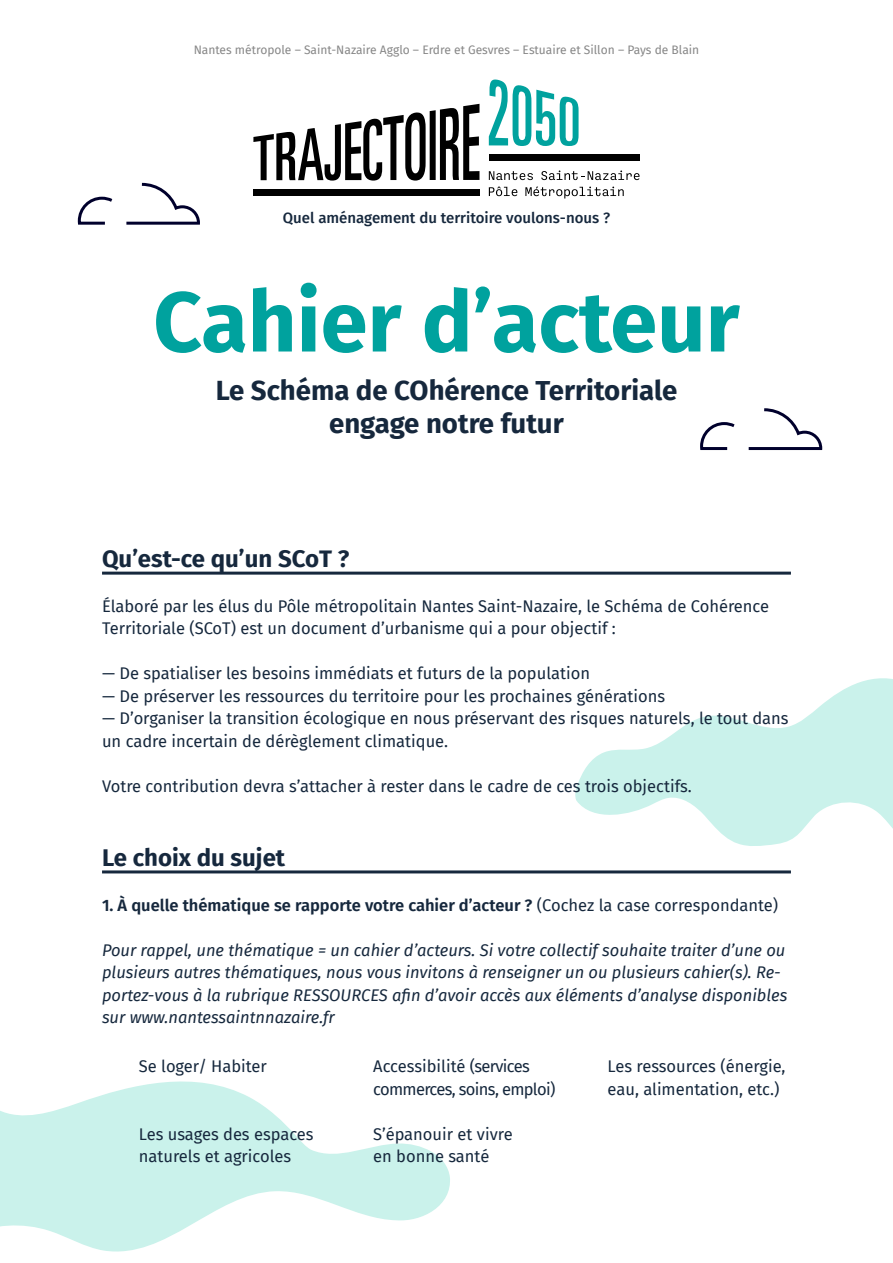
<style>
.page{position:relative;width:893px;height:1263px;background:#fff}
.page>*{position:absolute;margin:0;border:0;box-sizing:border-box;transform-origin:0 0}
.t1{font:700 84.9px "Fira Sans";color:#00a29e}
.t2{font:700 27.6px/33px "Fira Sans";color:#16283d;text-align:center}
.t3{font:700 24px "Fira Sans";color:#16283d}
.t4{font:16.5px/22.5px "Fira Sans";color:#16283d}
.t5{font:italic 16.5px/22.5px "Fira Sans";color:#16283d}
.t6{font:600 16.5px "Fira Sans";color:#16283d}
.t7{font:16.5px/22.5px "Fira Sans";letter-spacing:-.04em;color:#16283d}
.t8{font:500 15px "Fira Sans";color:#16283d}
.t9{font:12px "Fira Sans";color:#878787}
.s1{font-weight:400}
</style>
<div class="page">
<svg style="left:77px;top:196px;width:36px;height:29px"></svg>
<svg style="left:126px;top:182px;width:74px;height:43px"></svg>
<svg style="left:700px;top:422px;width:35px;height:28px"></svg>
<svg style="left:748px;top:408px;width:75px;height:42px"></svg>
<svg style="left:574px;top:678px;width:319px;height:196px"></svg>
<svg style="left:0;top:1081px;width:450px;height:171px;fill:#caf2eb"></svg>
<svg style="left:253px;top:104px;width:226px;height:77px"></svg>
<svg style="left:489px;top:79px;width:90px;height:67px"></svg>
<svg style="left:489px;top:171px;width:44px;height:9px"></svg>
<svg style="left:541px;top:170px;width:98px;height:10px"></svg>
<svg style="left:489px;top:187px;width:28px;height:9px"></svg>
<svg style="left:525px;top:187px;width:99px;height:11px"></svg>
<div style="left:253px;top:189px;width:226px;height:7px;background:#000"></div>
<div style="left:489px;top:155px;width:150px;height:6px;background:#000"></div>
<hr style="left:102px;top:572px;width:689px;height:3px;background:#16283d">
<hr style="left:102px;top:870px;width:689px;height:3px;background:#16283d">
<p class="t9" style="left:194px;top:41px;width:507px">Nantes métropole – Saint-Nazaire Agglo – Erdre et Gesvres – Estuaire et Sillon – Pays de Blain</p>
<p class="t8" style="left:283px;top:206px;width:329px">Quel aménagement du territoire voulons-nous ?</p>
<h1 class="t1" style="left:153px;top:250px;width:588px">Cahier d’acteur</h1>
<h2 class="t2" style="left:216px;top:372px;width:463px">Le Schéma de COhérence Territoriale engage notre futur</h2>
<h3 class="t3" style="left:102px;top:538px;width:249px">Qu’est-ce qu’un SCoT ?</h3>
<p class="t4" style="left:102px;top:594px;width:668px">Élaboré par les élus du Pôle métropolitain Nantes Saint-Nazaire, le Schéma de Cohérence<br>Territoriale (SCoT) est un document d’urbanisme qui a pour objectif :</p>
<p class="t4" style="left:102px;top:662px;width:489px">— De spatialiser les besoins immédiats et futurs de la population</p>
<p class="t4" style="left:102px;top:684px;width:564px">— De préserver les ressources du territoire pour les prochaines générations</p>
<p class="t4" style="left:102px;top:707px;width:688px">— D’organiser la transition écologique en nous préservant des risques naturels, le tout dans un cadre incertain de dérèglement climatique.</p>
<p class="t4" style="left:102px;top:774px;width:591px">Votre contribution devra s’attacher à rester dans le cadre de ces trois objectifs.</p>
<h3 class="t3" style="left:102px;top:837px;width:185px">Le choix du sujet</h3>
<p class="t6" style="left:102px;top:891px;width:678px">1. À quelle thématique se rapporte votre cahier d’acteur ? <span class="s1">(Cochez la case correspondante)</span></p>
<p class="t5" style="left:102px;top:938px;width:687px">Pour rappel, une thématique = un cahier d’acteurs. Si votre collectif souhaite traiter d’une ou plusieurs autres thématiques, nous vous invitons à renseigner un ou plusieurs cahier(s). Re&shy;portez-vous à la rubrique RESSOURCES afin d’avoir accès aux éléments d’analyse disponibles sur www.nantessaintnnazaire.fr</p>
<p class="t4" style="left:139px;top:1055px;width:130px">Se loger/ Habiter</p>
<p class="t4" style="left:139px;top:1122px;width:176px">Les usages des espaces naturels et agricoles</p>
<p class="t7" style="left:373px;top:1055px;width:184px">Accessibilité (services commerces, soins, emploi)</p>
<p class="t4" style="left:373px;top:1122px;width:141px">S’épanouir et vivre en bonne santé</p>
<p class="t4" style="left:608px;top:1055px;width:179px">Les ressources (énergie, eau, alimentation, etc.)</p>
</div>
